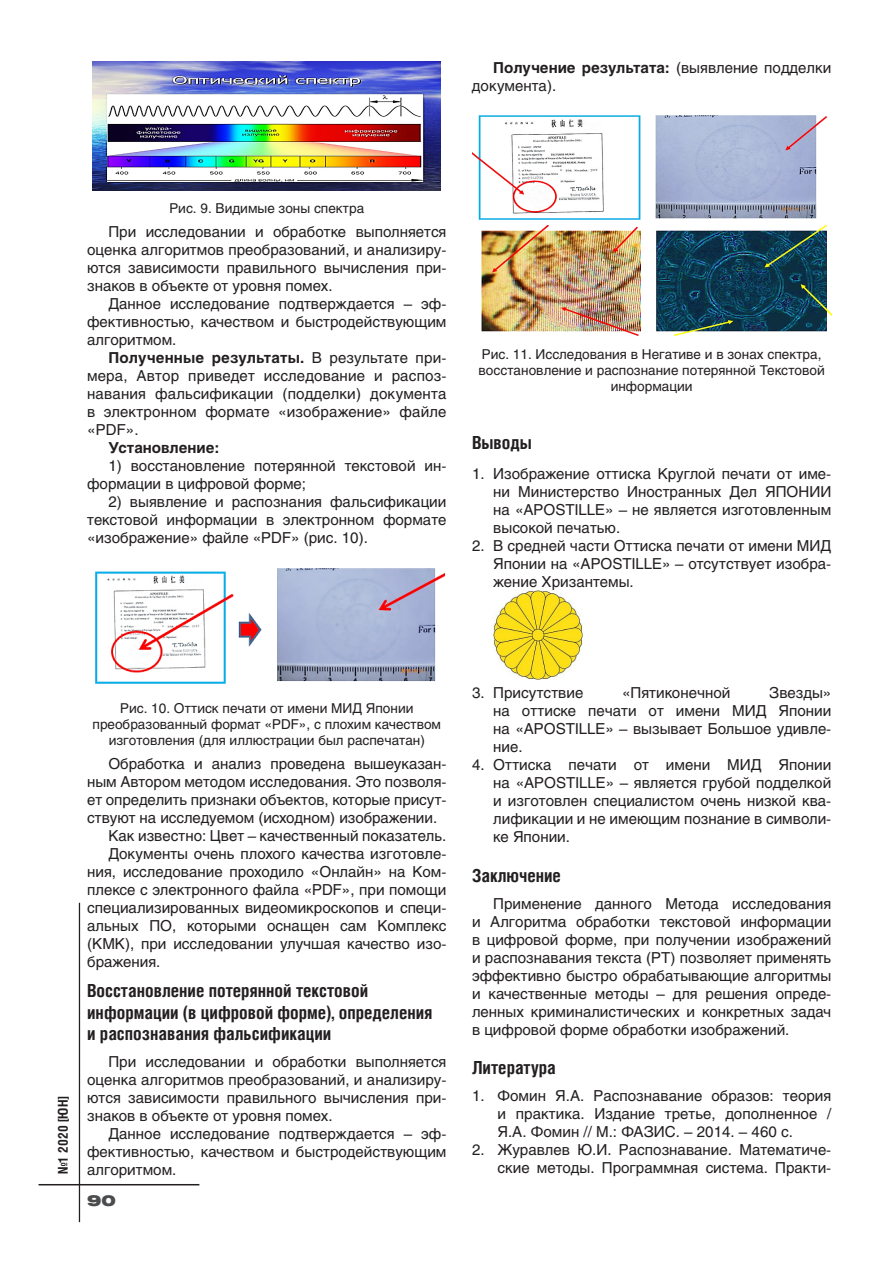
<style>
.page{position:relative;width:893px;height:1263px;background:#fff}
.page>*{position:absolute;margin:0;border:0;box-sizing:border-box;transform-origin:0 0}
.t1{font:700 18px/21.6px "Helios Cond";color:#231f20}
.t2{font:15px/18px "Helios";color:#231f20;text-align:justify}
.t3{font:700 15px "Helios";color:#231f20}
.t4{font:900 15px "Helios Ext";color:#4b4c4d}
.t5{font:13.5px/16.2px "Helios";color:#231f20;text-align:center}
.t6{font:700 13.5px "Helios Cond";color:#231f20}
.s1{font-weight:700}
</style>
<div class="page">
<hr style="left:79px;top:903px;width:1px;height:319px;background:#231f20">
<hr style="left:39px;top:1184px;width:160px;height:1px;background:#231f20">
<img style="left:93px;top:62px;width:348px;height:129px">
<img style="left:95px;top:568px;width:350px;height:116px">
<img style="left:472px;top:115px;width:359px;height:221px">
<img style="left:493px;top:590px;width:90px;height:90px">
<p class="t2" style="left:472px;top:59px;width:361px;text-indent:21px"><span class="s1">Получение результата:</span> (выявление подделки документа).</p>
<p class="t5" style="left:169px;top:200px;width:196px">Рис. 9. Видимые зоны спектра</p>
<p class="t2" style="left:87px;top:223px;width:361px;text-indent:21px">При исследовании и обработке выполняется оценка алгоритмов преобразований, и анализиру&shy;ются зависимости правильного вычисления при&shy;знаков в объекте от уровня помех.</p>
<p class="t2" style="left:87px;top:295px;width:361px;text-indent:21px">Данное исследование подтверждается – эф&shy;фективностью, качеством и быстродействующим алгоритмом.</p>
<p class="t2" style="left:87px;top:349px;width:361px;text-indent:21px"><span class="s1">Полученные результаты.</span> В результате при&shy;мера, Автор приведет исследование и распоз&shy;навания фальсификации (подделки) документа в электронном формате «изображение» файле «PDF».</p>
<p class="t3" style="left:108px;top:439px;width:113px">Установление:</p>
<p class="t2" style="left:87px;top:457px;width:361px;text-indent:21px">1) восстановление потерянной текстовой ин&shy;формации в цифровой форме;</p>
<p class="t2" style="left:87px;top:493px;width:361px;text-indent:21px">2) выявление и распознания фальсификации текстовой информации в электронном формате «изображение» файле «PDF» (рис. 10).</p>
<p class="t5" style="left:479px;top:346px;width:348px">Рис. 11. Исследования в Негативе и в зонах спектра, восстановление и распознание потерянной Текстовой информации</p>
<p class="t1" style="left:472px;top:431px;width:61px">Выводы</p>
<p class="t2" style="left:493px;top:465px;width:340px;text-indent:-21px">1. Изображение оттиска Круглой печати от име&shy;ни Министерство Иностранных Дел ЯПОНИИ на «APOSTILLE» – не является изготовленным высокой печатью.</p>
<p class="t2" style="left:493px;top:537px;width:340px;text-indent:-21px">2. В средней части Оттиска печати от имени МИД Японии на «APOSTILLE» – отсутствует изобра&shy;жение Хризантемы.</p>
<p class="t6" style="left:55px;top:1174px;width:80px;rotate:-90deg">№1 2020 [ЮН]</p>
<p class="t5" style="left:93px;top:700px;width:350px">Рис. 10. Оттиск печати от имени МИД Японии преобразованный формат «PDF», с плохим качеством изготовления (для иллюстрации был распечатан)</p>
<p class="t2" style="left:108px;top:755px;width:340px">Обработка и анализ проведена вышеуказан-</p>
<p class="t2" style="left:87px;top:773px;width:361px">ным Автором методом исследования. Это позволя-</p>
<p class="t2" style="left:87px;top:791px;width:361px">ет определить признаки объектов, которые присут-</p>
<p class="t2" style="left:87px;top:809px;width:352px">ствуют на исследуемом (исходном) изображении.</p>
<p class="t2" style="left:108px;top:827px;width:340px">Как известно: Цвет – качественный показатель.</p>
<p class="t2" style="left:108px;top:845px;width:340px">Документы очень плохого качества изготовле-</p>
<p class="t2" style="left:87px;top:863px;width:361px">ния, исследование проходило «Онлайн» на Ком-</p>
<p class="t2" style="left:87px;top:881px;width:361px">плексе с электронного файла «PDF», при помощи</p>
<p class="t2" style="left:87px;top:899px;width:361px">специализированных видеомикроскопов и специ-</p>
<p class="t2" style="left:87px;top:917px;width:361px">альных ПО, которыми оснащен сам Комплекс</p>
<p class="t2" style="left:87px;top:935px;width:361px">(КМК), при исследовании улучшая качество изо-</p>
<p class="t2" style="left:87px;top:953px;width:75px">бражения.</p>
<p class="t1" style="left:87px;top:979px;width:347px">Восстановление потерянной текстовой информации (в цифровой форме), определения и распознавания фальсификации</p>
<p class="t2" style="left:87px;top:1053px;width:361px;text-indent:21px">При исследовании и обработки выполняется оценка алгоритмов преобразований, и анализиру&shy;ются зависимости правильного вычисления при&shy;знаков в объекте от уровня помех.</p>
<p class="t2" style="left:87px;top:1125px;width:361px;text-indent:21px">Данное исследование подтверждается – эф&shy;фективностью, качеством и быстродействующим алгоритмом.</p>
<p class="t4" style="left:87px;top:1191px;width:30px">90</p>
<p class="t2" style="left:493px;top:683px;width:340px;text-indent:276px">Звезды» на оттиске печати от имени МИД Японии на «APOSTILLE» – вызывает Большое удивле&shy;ние.</p>
<p class="t2" style="left:493px;top:755px;width:340px;text-indent:-21px">4. Оттиска печати от имени МИД Японии на «APOSTILLE» – является грубой подделкой и изготовлен специалистом очень низкой ква&shy;лификации и не имеющим познание в символи&shy;ке Японии.</p>
<p class="t1" style="left:472px;top:864px;width:91px">Заключение</p>
<p class="t2" style="left:472px;top:894px;width:361px;text-indent:21px">Применение данного Метода исследования и Алгоритма обработки текстовой информации в цифровой форме, при получении изображений и распознавания текста (РТ) позволяет применять эффективно быстро обрабатывающие алгоритмы и качественные методы – для решения опреде&shy;ленных криминалистических и конкретных задач в цифровой форме обработки изображений.</p>
<p class="t1" style="left:472px;top:1056px;width:85px">Литература</p>
<p class="t2" style="left:497px;top:1087px;width:335px;text-indent:-26px">1. Фомин Я.А. Распознавание образов: теория и практика. Издание третье, дополненное / Я.А. Фомин // М.: ФАЗИС. – 2014. – 460 с.</p>
<p class="t2" style="left:472px;top:1141px;width:361px;text-align:right">2. Журавлев Ю.И. Распознавание. Математиче&shy;ские методы. Программная система. Практи-</p>
<p class="t2" style="left:472px;top:683px;width:113px">3. Присутствие</p>
<p class="t2" style="left:622px;top:683px;width:110px">«Пятиконечной</p>
</div>
